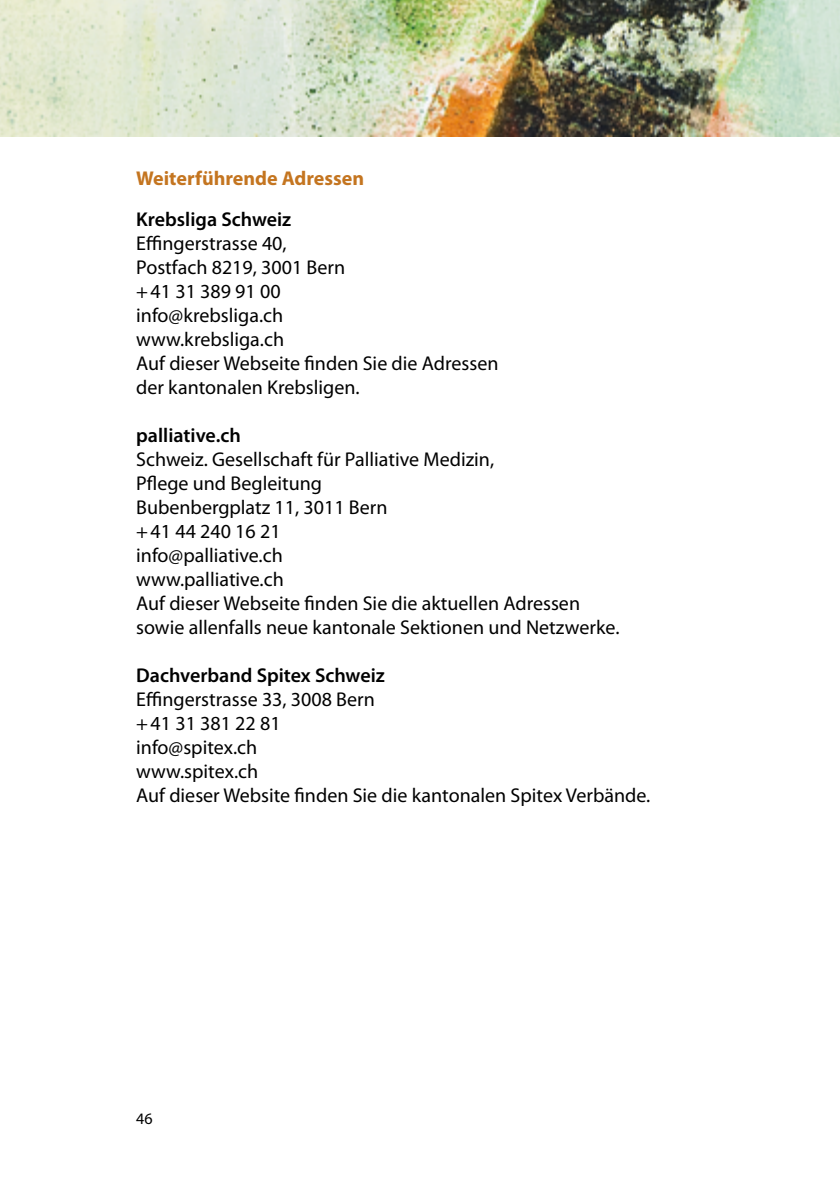
<style>
.page{position:relative;width:840px;height:1191px;background:#fff}
.page>*{position:absolute;margin:0;border:0;box-sizing:border-box;transform-origin:0 0}
.t1{font:20px/24px "Myriad Pro";color:#000}
.t2{font:600 20px "Myriad Pro";color:#000}
.t3{font:700 20px "Myriad Pro";color:#c47520}
.t4{font:16px "Myriad Pro";color:#000}
</style>
<div class="page">
<img style="left:0;top:0;width:839px;height:136px">
<p class="t3" style="left:136px;top:165px;width:229px">Weiterführende Adressen</p>
<p class="t2" style="left:136px;top:207px;width:156px">Krebsliga Schweiz</p>
<p class="t1" style="left:136px;top:231px;width:363px">Effingerstrasse 40,<br>Postfach 8219, 3001 Bern<br>+41 31 389 91 00<br>info@krebsliga.ch<br>www.krebsliga.ch<br>Auf dieser Webseite finden Sie die Adressen der kantonalen Krebsligen.</p>
<p class="t2" style="left:136px;top:423px;width:106px">palliative.ch</p>
<p class="t1" style="left:136px;top:447px;width:484px">Schweiz. Gesellschaft für Palliative Medizin,<br>Pflege und Begleitung<br>Bubenbergplatz 11, 3011 Bern<br>+41 44 240 16 21<br>info@palliative.ch<br>www.palliative.ch<br>Auf dieser Webseite finden Sie die aktuellen Adressen sowie allenfalls neue kantonale Sektionen und Netzwerke.</p>
<p class="t2" style="left:136px;top:663px;width:250px">Dachverband Spitex Schweiz</p>
<p class="t1" style="left:136px;top:687px;width:515px">Effingerstrasse 33, 3008 Bern<br>+41 31 381 22 81<br>info@spitex.ch<br>www.spitex.ch<br>Auf dieser Website finden Sie die kantonalen Spitex Verbände.</p>
<p class="t4" style="left:136px;top:1108px;width:18px">46</p>
</div>
